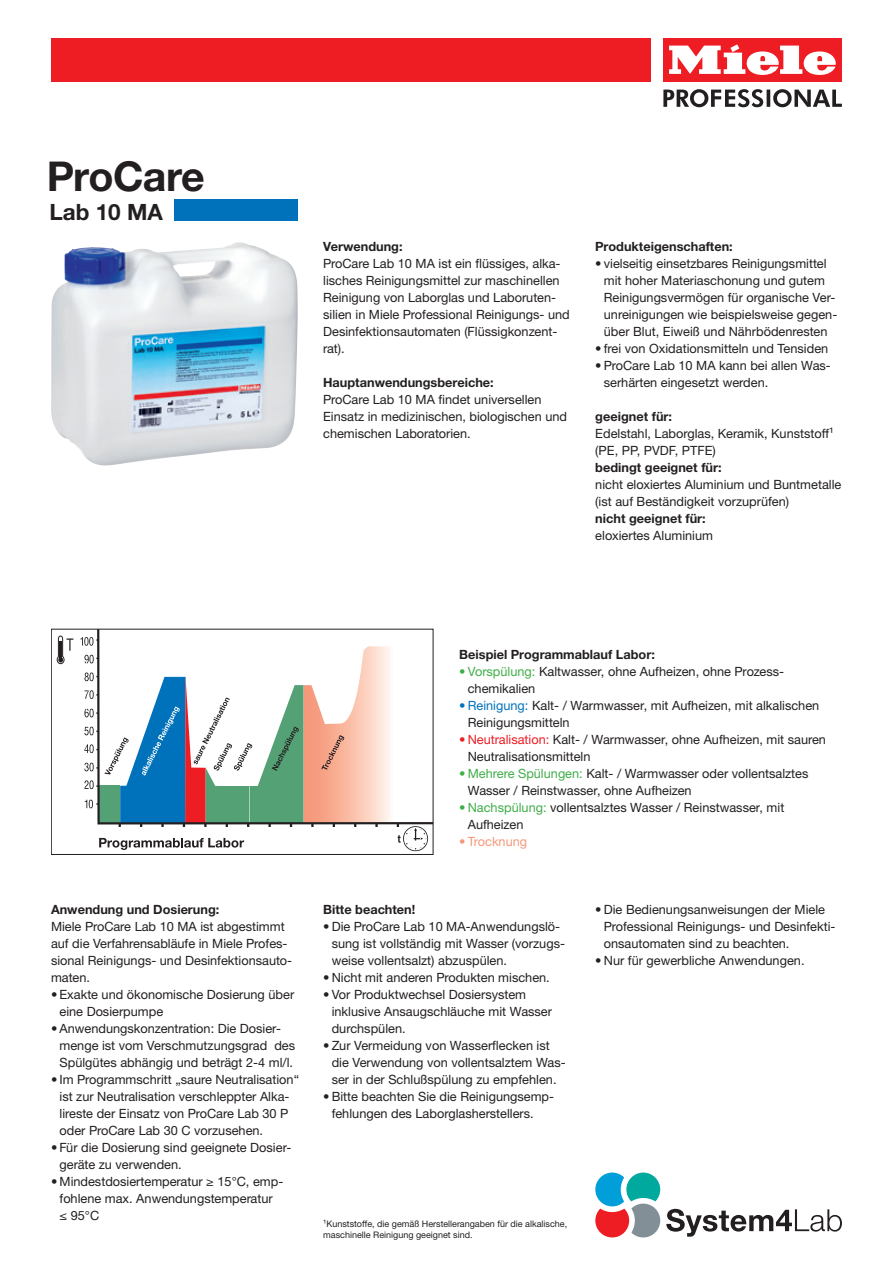
<style>
.page{position:relative;width:893px;height:1263px;background:#fff}
.page>*{position:absolute;margin:0;border:0;box-sizing:border-box;transform-origin:0 0}
.t1{font:700 41.1px "Helvetica Neue LTW1 G";letter-spacing:-.02em;color:#231f20}
.t2{font:700 22.5px "Helvetica Neue LTW1 G";color:#231f20}
.t3{font:12.75px/17px "Helvetica Neue LTW1 G";color:#231f20}
.t4{font:700 12.75px "Helvetica Neue LTW1 G";color:#231f20}
.t5{font:12.75px "Helvetica Neue LTW1 G";color:#f6977a}
.t6{font:9px/10.8px "Helvetica Neue LTW1 G";color:#231f20}
.s1{color:#40ae49}
.s2{color:#0072bc}
.s3{color:#ee1d23}
</style>
<div class="page">
<div style="left:51px;top:38px;width:599px;height:44px;background:#ee1d23"></div>
<svg style="left:663px;top:89px;width:179px;height:18px"></svg>
<div style="left:663px;top:38px;width:179px;height:44px;background:#ee1d23"></div>
<svg style="left:669px;top:44px;width:167px;height:31px"></svg>
<div style="left:174px;top:199px;width:124px;height:22px;background:#0072bc"></div>
<img style="left:51px;top:242px;width:247px;height:224px">
<svg style="left:595px;top:1172px;width:65px;height:65px"></svg>
<svg style="left:666px;top:1209px;width:176px;height:28px"></svg>
<div style="left:51px;top:629px;width:382px;height:226px;border:1px solid #231f20"></div>
<svg style="left:57px;top:635px;width:16px;height:29px"></svg>
<svg style="left:80px;top:637px;width:348px;height:214px"></svg>
<h1 class="t1" style="left:47px;top:151px;width:160px">ProCare</h1>
<h2 class="t2" style="left:50px;top:198px;width:115px">Lab 10 MA</h2>
<p class="t4" style="left:323px;top:238px;width:81px">Verwendung:</p>
<p class="t3" style="left:323px;top:255px;width:248px">ProCare Lab 10 MA ist ein flüssiges, alka&shy;lisches Reinigungsmittel zur maschinellen Reinigung von Laborglas und Laboruten&shy;silien in Miele Professional Reinigungs- und Desinfektionsautomaten (Flüssigkonzent&shy;rat).</p>
<p class="t4" style="left:323px;top:375px;width:172px">Hauptanwendungsbereiche:</p>
<p class="t3" style="left:323px;top:391px;width:245px">ProCare Lab 10 MA findet universellen<br>Einsatz in medizinischen, biologischen und chemischen Laboratorien.</p>
<p class="t4" style="left:595px;top:238px;width:139px">Produkteigenschaften:</p>
<p class="t3" style="left:604px;top:255px;width:235px;text-indent:-9px">• vielseitig einsetzbares Reinigungsmittel mit hoher Materiaschonung und gutem Reinigungsvermögen für organische Ver&shy;unreinigungen wie beispielsweise gegen&shy;über Blut, Eiweiß und Nährbödenresten</p>
<p class="t3" style="left:595px;top:340px;width:234px">• frei von Oxidationsmitteln und Tensiden</p>
<p class="t3" style="left:604px;top:357px;width:229px;text-indent:-9px">• ProCare Lab 10 MA kann bei allen Was&shy;serhärten eingesetzt werden.</p>
<p class="t4" style="left:595px;top:409px;width:78px">geeignet für:</p>
<p class="t3" style="left:595px;top:425px;width:240px">Edelstahl, Laborglas, Keramik, Kunststoff¹ (PE, PP, PVDF, PTFE)</p>
<p class="t4" style="left:595px;top:460px;width:128px">bedingt geeignet für:</p>
<p class="t3" style="left:595px;top:476px;width:248px">nicht eloxiertes Aluminium und Buntmetalle (ist auf Beständigkeit vorzuprüfen)</p>
<p class="t4" style="left:595px;top:511px;width:112px">nicht geeignet für:</p>
<p class="t3" style="left:595px;top:527px;width:119px">eloxiertes Aluminium</p>
<p class="t4" style="left:51px;top:902px;width:170px">Anwendung und Dosierung:</p>
<p class="t3" style="left:51px;top:918px;width:243px">Miele ProCare Lab 10 MA ist abgestimmt auf die Verfahrensabläufe in Miele Profes&shy;sional Reinigungs- und Desinfektionsauto&shy;maten.</p>
<p class="t3" style="left:60px;top:986px;width:236px;text-indent:-9px">• Exakte und ökonomische Dosierung über eine Dosierpumpe</p>
<p class="t3" style="left:60px;top:1020px;width:237px;text-indent:-9px">• Anwendungskonzentration: Die Dosier&shy;menge ist vom Verschmutzungsgrad des<br>Spülgütes abhängig und beträgt 2-4 ml/l.</p>
<p class="t3" style="left:60px;top:1071px;width:241px;text-indent:-9px">• Im Programmschritt „saure Neutralisation“ ist zur Neutralisation verschleppter Alka&shy;lireste der Einsatz von ProCare Lab 30 P oder ProCare Lab 30 C vorzusehen.</p>
<p class="t3" style="left:60px;top:1139px;width:233px;text-indent:-9px">• Für die Dosierung sind geeignete Dosier&shy;geräte zu verwenden.</p>
<p class="t3" style="left:60px;top:1173px;width:225px;text-indent:-9px">• Mindestdosiertemperatur ≥ 15°C, emp&shy;fohlene max. Anwendungstemperatur ≤ 95°C</p>
<p class="t4" style="left:459px;top:647px;width:197px">Beispiel Programmablauf Labor:</p>
<p class="t3" style="left:468px;top:663px;width:317px;text-indent:-9px"><span class="s1">• Vorspülung:</span> Kaltwasser, ohne Aufheizen, ohne Prozess&shy;chemikalien</p>
<p class="t3" style="left:468px;top:697px;width:353px;text-indent:-9px"><span class="s2">• Reinigung:</span> Kalt- / Warmwasser, mit Aufheizen, mit alkalischen<br>Reinigungsmitteln</p>
<p class="t3" style="left:468px;top:731px;width:360px;text-indent:-9px"><span class="s3">• Neutralisation:</span> Kalt- / Warmwasser, ohne Aufheizen, mit sauren<br>Neutralisationsmitteln</p>
<p class="t3" style="left:468px;top:765px;width:342px;text-indent:-9px"><span class="s1">• Mehrere Spülungen:</span> Kalt- / Warmwasser oder vollentsalztes<br>Wasser / Reinstwasser, ohne Aufheizen</p>
<p class="t3" style="left:468px;top:799px;width:318px;text-indent:-9px"><span class="s1">• Nachspülung:</span> vollentsalztes Wasser / Reinstwasser, mit<br>Aufheizen</p>
<p class="t5" style="left:459px;top:834px;width:69px">• Trocknung</p>
<p class="t4" style="left:323px;top:902px;width:94px">Bitte beachten!</p>
<p class="t3" style="left:332px;top:918px;width:235px;text-indent:-9px">• Die ProCare Lab 10 MA-Anwendungslö&shy;sung ist vollständig mit Wasser (vorzugs&shy;weise vollentsalzt) abzuspülen.</p>
<p class="t3" style="left:323px;top:969px;width:228px">• Nicht mit anderen Produkten mischen.</p>
<p class="t3" style="left:332px;top:986px;width:222px;text-indent:-9px">• Vor Produktwechsel Dosiersystem inklusive Ansaugschläuche mit Wasser durchspülen.</p>
<p class="t3" style="left:332px;top:1037px;width:236px;text-indent:-9px">• Zur Vermeidung von Wasserflecken ist die Verwendung von vollentsalztem Was&shy;ser in der Schlußspülung zu empfehlen.</p>
<p class="t3" style="left:332px;top:1088px;width:224px;text-indent:-9px">• Bitte beachten Sie die Reinigungsemp&shy;fehlungen des Laborglasherstellers.</p>
<p class="t3" style="left:604px;top:901px;width:233px;text-indent:-9px">• Die Bedienungsanweisungen der Miele<br>Professional Reinigungs- und Desinfekti&shy;onsautomaten sind zu beachten.</p>
<p class="t3" style="left:595px;top:952px;width:211px">• Nur für gewerbliche Anwendungen.</p>
<p class="t6" style="left:323px;top:1218px;width:246px">¹Kunststoffe, die gemäß Herstellerangaben für die alkalische, maschinelle Reinigung geeignet sind.</p>
</div>
